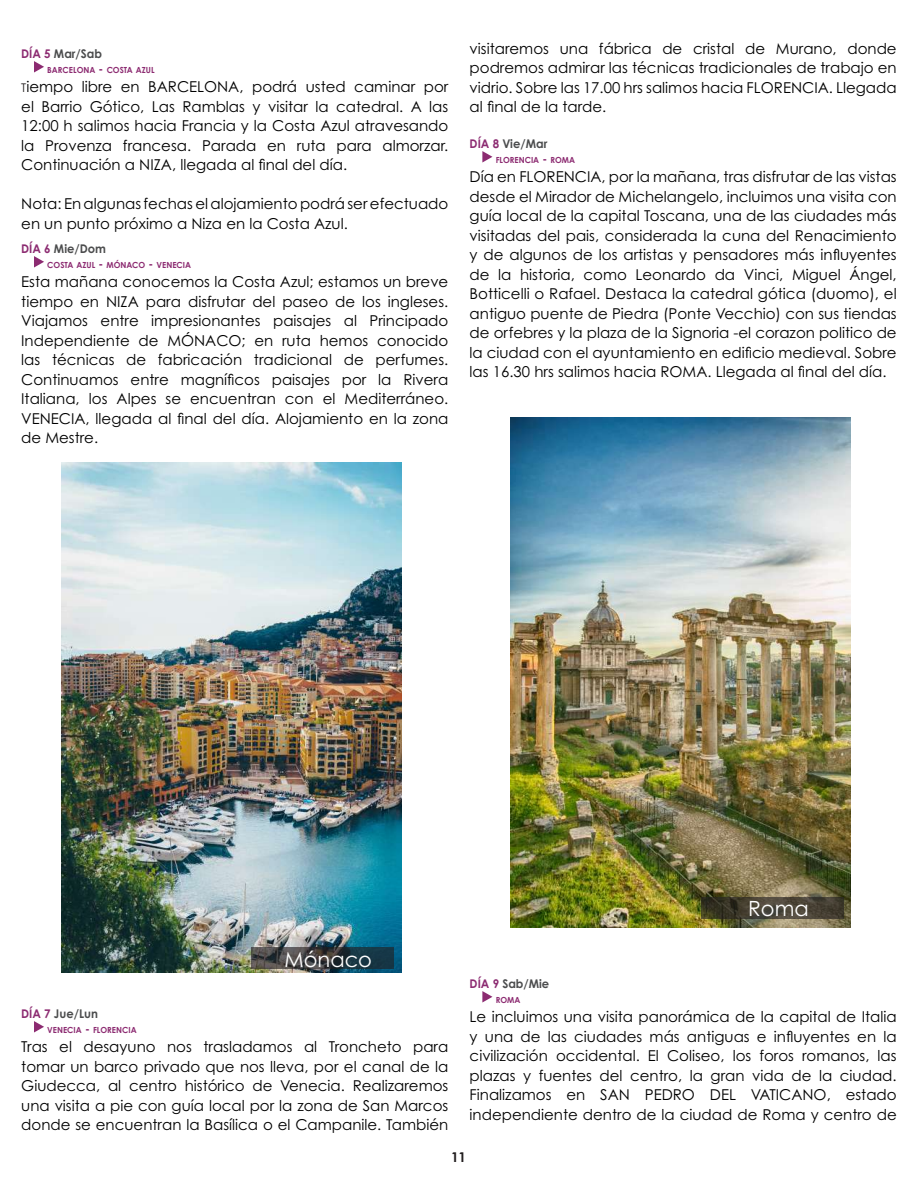
<style>
.page{position:relative;width:918px;height:1188px;background:#fff}
.page>*{position:absolute;margin:0;border:0;box-sizing:border-box;transform-origin:0 0}
.t1{font:21px "Century Gothic Pro";color:#fff}
.t2{font:15px/19.5px "Century Gothic Pro";color:#000;text-align:justify}
.t3{font:700 13.5px "Century Gothic Pro";color:#231f20}
.t4{font:700 12px "Century Gothic Pro";color:#4b4c4d;scale:.96 1}
.t5{font:700 8.4px "Century Gothic Pro";color:#8c2b71;scale:.96 1}
.s1{color:#8c2b71}
.s2{font-size:12px}
.s3{font-size:12px;color:#231f20}
</style>
<div class="page">
<svg style="left:34px;top:61px;width:10px;height:12px"></svg>
<svg style="left:34px;top:256px;width:10px;height:12px"></svg>
<svg style="left:34px;top:1021px;width:10px;height:12px"></svg>
<svg style="left:482px;top:151px;width:10px;height:12px"></svg>
<svg style="left:482px;top:991px;width:10px;height:12px"></svg>
<img style="left:62px;top:463px;width:340px;height:510px">
<svg style="left:251px;top:948px;width:143px;height:21px;background:#353e43"></svg>
<img style="left:510px;top:418px;width:340px;height:510px">
<svg style="left:702px;top:898px;width:142px;height:21px;background:#443f31"></svg>
<p class="t4" style="left:21px;top:46px;width:86px"><span class="s1">DÍA 5</span> Mar/Sab</p>
<p class="t5" style="left:47px;top:64px;width:113px">BARCELONA <span class="s2">-</span> COSTA AZUL</p>
<p class="t2" style="left:21px;top:77px;width:429px"><span class="s3">T</span>iempo libre en BARCELONA, podrá usted caminar por el Barrio Gótico, Las Ramblas y visitar la catedral. A las 12:00 h salimos hacia Francia y la Costa Azul atravesando la Provenza francesa. Parada en ruta para almorzar.<br>Continuación a NIZA, llegada al final del día.</p>
<p class="t2" style="left:21px;top:194px;width:429px">Nota: En algunas fechas el alojamiento podrá ser efectuado en un punto próximo a Niza en la Costa Azul.</p>
<p class="t4" style="left:21px;top:241px;width:90px"><span class="s1">DÍA 6</span> Mie/Dom</p>
<p class="t5" style="left:47px;top:259px;width:151px">COSTA AZUL <span class="s2">-</span> MÓNACO <span class="s2">-</span> VENECIA</p>
<p class="t2" style="left:21px;top:272px;width:429px">Esta mañana conocemos la Costa Azul; estamos un breve tiempo en NIZA para disfrutar del paseo de los ingleses.<br>Viajamos entre impresionantes paisajes al Principado Independiente de MÓNACO; en ruta hemos conocido las técnicas de fabricación tradicional de perfumes.<br>Continuamos entre magníficos paisajes por la Rivera Italiana, los Alpes se encuentran con el Mediterráneo.<br>VENECIA, llegada al final del día. Alojamiento en la zona de Mestre.</p>
<p class="t2" style="left:470px;top:38px;width:429px">visitaremos una fábrica de cristal de Murano, donde podremos admirar las técnicas tradicionales de trabajo en vidrio. Sobre las 17.00 hrs salimos hacia FLORENCIA. Llegada al final de la tarde.</p>
<p class="t4" style="left:470px;top:136px;width:83px"><span class="s1">DÍA 8</span> Vie/Mar</p>
<p class="t5" style="left:496px;top:154px;width:84px">FLORENCIA <span class="s2">-</span> ROMA</p>
<p class="t2" style="left:470px;top:167px;width:429px">Día en FLORENCIA, por la mañana, tras disfrutar de las vistas desde el Mirador de Michelangelo, incluimos una visita con guía local de la capital Toscana, una de las ciudades más visitadas del pais, considerada la cuna del Renacimiento y de algunos de los artistas y pensadores más influyentes de la historia, como Leonardo da Vinci, Miguel Ángel, Botticelli o Rafael. Destaca la catedral gótica (duomo), el antiguo puente de Piedra (Ponte Vecchio) con sus tiendas de orfebres y la plaza de la Signoria -el corazon politico de la ciudad con el ayuntamiento en edificio medieval. Sobre las 16.30 hrs salimos hacia ROMA. Llegada al final del día.</p>
<h1 class="t1" style="left:285px;top:946px;width:89px">Mónaco</h1>
<p class="t4" style="left:21px;top:1006px;width:81px"><span class="s1">DÍA 7</span> Jue/Lun</p>
<p class="t5" style="left:47px;top:1024px;width:95px">VENECIA <span class="s2">-</span> FLORENCIA</p>
<p class="t2" style="left:21px;top:1037px;width:429px">Tras el desayuno nos trasladamos al Troncheto para tomar un barco privado que nos lleva, por el canal de la Giudecca, al centro histórico de Venecia. Realizaremos una visita a pie con guía local por la zona de San Marcos donde se encuentran la Basílica o el Campanile. También</p>
<h1 class="t1" style="left:748px;top:896px;width:62px">Roma</h1>
<p class="t4" style="left:470px;top:976px;width:85px"><span class="s1">DÍA 9</span> Sab/Mie</p>
<p class="t5" style="left:496px;top:994px;width:27px">ROMA</p>
<p class="t2" style="left:470px;top:1007px;width:429px">Le incluimos una visita panorámica de la capital de Italia y una de las ciudades más antiguas e influyentes en la civilización occidental. El Coliseo, los foros romanos, las plazas y fuentes del centro, la gran vida de la ciudad.<br>Finalizamos en SAN PEDRO DEL VATICANO, estado independiente dentro de la ciudad de Roma y centro de</p>
<p class="t3" style="left:451px;top:1149px;width:17px">11</p>
</div>
